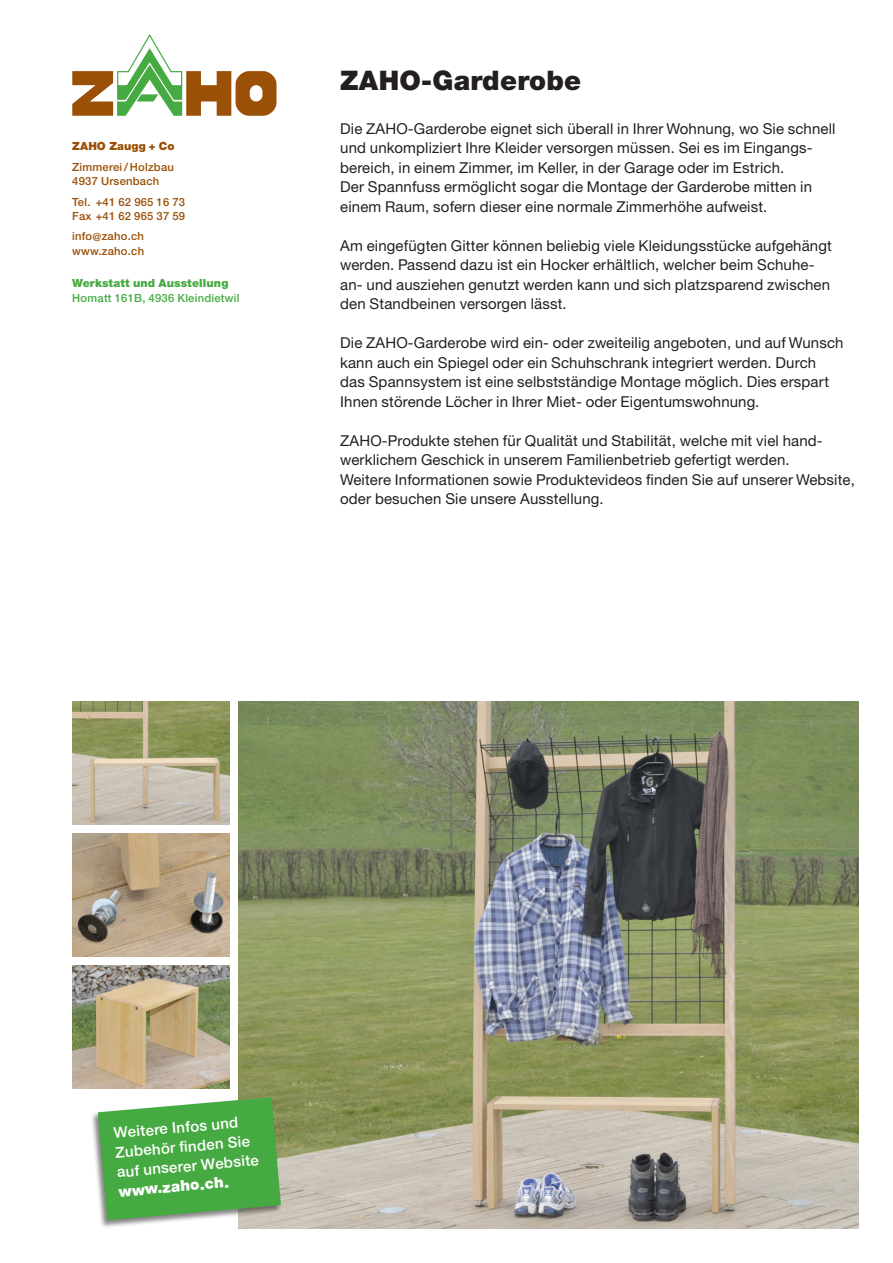
<style>
.page{position:relative;width:893px;height:1263px;background:#fff}
.page>*{position:absolute;margin:0;border:0;box-sizing:border-box;transform-origin:0 0}
.t1{font:900 27px "Helvetica Neue CE";letter-spacing:.01em;color:#231f20}
.t2{font:15px/19.5px "Helvetica Neue CE";letter-spacing:.01em;color:#231f20}
.t3{font:500 15px/19.5px "Helvetica Neue CE";color:#fff}
.t4{font:900 15px "Helvetica Neue CE";color:#fff}
.t5{font:500 11.25px/14.2px "Helvetica Neue CE";letter-spacing:.02em;color:#9a5006}
.t6{font:500 11.25px "Helvetica Neue CE";letter-spacing:.02em;color:#46aa42}
.t7{font:900 11.25px "Helvetica Neue CE";letter-spacing:.01em;color:#46aa42}
.t8{font:900 11.25px "Helvetica Neue CE";letter-spacing:.01em;color:#9a5006}
</style>
<div class="page">
<svg style="left:72px;top:34px;width:204px;height:82px"></svg>
<img style="left:238px;top:702px;width:621px;height:527px">
<img style="left:72px;top:965px;width:158px;height:124px">
<img style="left:72px;top:702px;width:158px;height:123px">
<div style="left:91px;top:1097px;width:191px;height:132px;background:#231f20;opacity:.55"></div>
<svg style="left:98px;top:1097px;width:183px;height:123px;background:#5baf56"></svg>
<img style="left:72px;top:833px;width:158px;height:124px">
<p class="t8" style="left:72px;top:139px;width:104px">ZAHO Zaugg + Co</p>
<p class="t5" style="left:72px;top:160px;width:103px">Zimmerei / Holzbau<br>4937 Ursenbach</p>
<p class="t5" style="left:72px;top:194px;width:114px">Tel. +41 62 965 16 73<br>Fax +41 62 965 37 59</p>
<p class="t5" style="left:72px;top:229px;width:73px">info@zaho.ch www.zaho.ch</p>
<p class="t7" style="left:72px;top:276px;width:158px">Werkstatt und Ausstellung</p>
<p class="t6" style="left:72px;top:291px;width:169px">Homatt 161B, 4936 Kleindietwil</p>
<h1 class="t1" style="left:340px;top:63px;width:243px">ZAHO-Garderobe</h1>
<p class="t2" style="left:340px;top:119px;width:497px">Die ZAHO-Garderobe eignet sich überall in Ihrer Wohnung, wo Sie schnell und unkompliziert Ihre Kleider versorgen müssen. Sei es im Eingangs&shy;bereich, in einem Zimmer, im Keller, in der Garage oder im Estrich.<br>Der Spannfuss ermöglicht sogar die Montage der Garderobe mitten in einem Raum, sofern dieser eine normale Zimmerhöhe aufweist.</p>
<p class="t2" style="left:340px;top:236px;width:493px">Am eingefügten Gitter können beliebig viele Kleidungsstücke aufgehängt werden. Passend dazu ist ein Hocker erhältlich, welcher beim Schuhe&shy;an- und ausziehen genutzt werden kann und sich platzsparend zwischen den Standbeinen versorgen lässt.</p>
<p class="t2" style="left:340px;top:333px;width:505px">Die ZAHO-Garderobe wird ein- oder zweiteilig angeboten, und auf Wunsch kann auch ein Spiegel oder ein Schuhschrank integriert werden. Durch das Spannsystem ist eine selbstständige Montage möglich. Dies erspart Ihnen störende Löcher in Ihrer Miet- oder Eigentumswohnung.</p>
<p class="t2" style="left:340px;top:431px;width:516px">ZAHO-Produkte stehen für Qualität und Stabilität, welche mit viel hand&shy;werklichem Geschick in unserem Familienbetrieb gefertigt werden.<br>Weitere Informationen sowie Produktevideos finden Sie auf unserer Website, oder besuchen Sie unsere Ausstellung.</p>
<p class="t3" style="left:113px;top:1123px;width:144px;rotate:-5deg">Weitere Infos und<br>Zubehör fi nden Sie auf unserer Website</p>
<p class="t4" style="left:118px;top:1182px;width:112px;rotate:-5deg">www.zaho.ch.</p>
</div>
